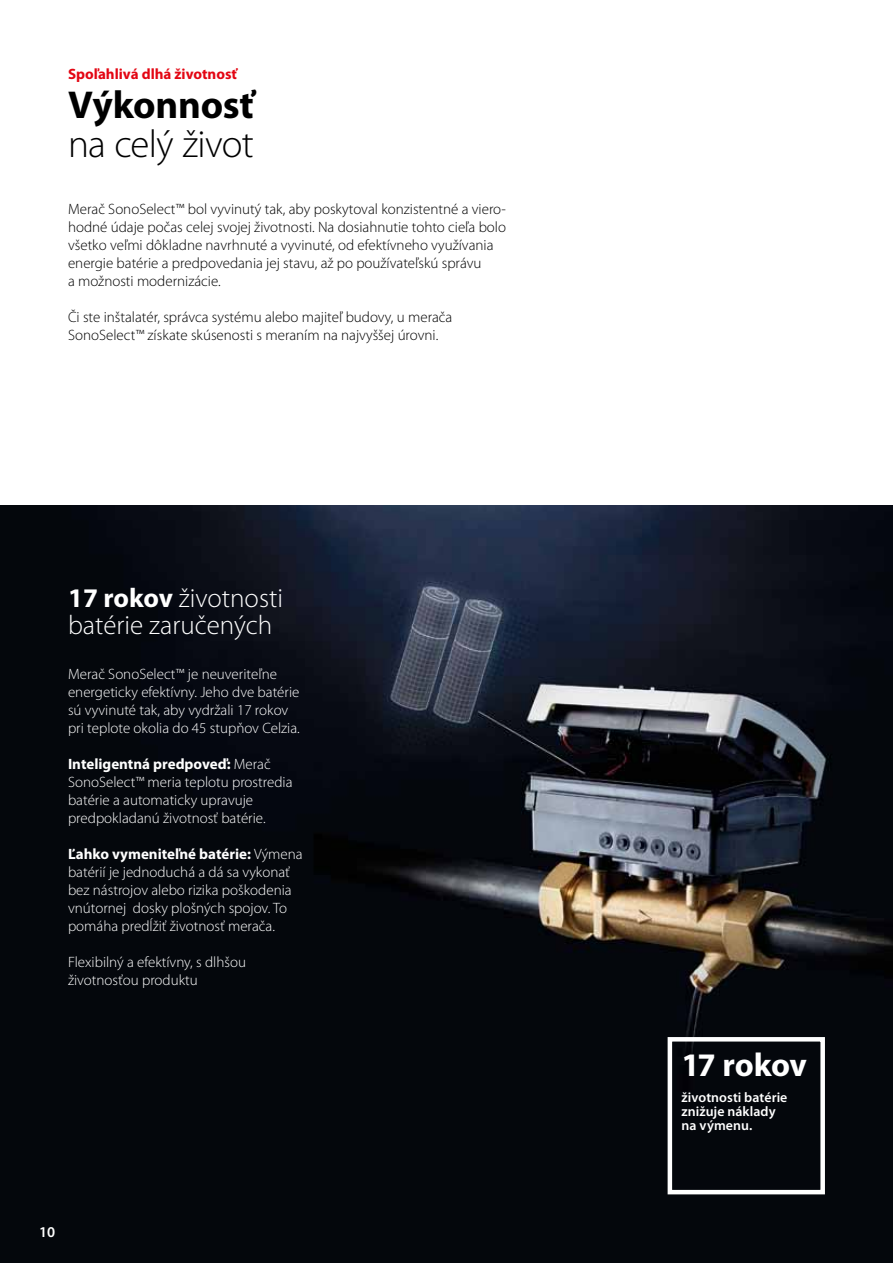
<style>
.page{position:relative;width:893px;height:1263px;background:#fff}
.page>*{position:absolute;margin:0;border:0;box-sizing:border-box;transform-origin:0 0}
.t1{font:300 39px "Myriad Pro";letter-spacing:-.02em;color:#000}
.t2{font:700 39px "Myriad Pro";letter-spacing:-.005em;color:#000}
.t3{font:700 33px "Myriad Pro";letter-spacing:-.015em;color:#fff}
.t4{font:300 27px/27px "Myriad Pro";color:#fff}
.t5{font:300 15px/18px "Myriad Pro";color:#fff}
.t6{font:300 15px/18px "Myriad Pro";color:#000}
.t7{font:700 15px "Myriad Pro";color:#e30613}
.t8{font:600 15px "Myriad Pro";color:#fff}
.t9{font:600 13.8px/13.8px "Myriad Pro";letter-spacing:.005em;color:#fff}
.s1{font-weight:700}
</style>
<div class="page">
<img style="left:0;top:505px;width:893px;height:758px">
<div style="left:668px;top:1037px;width:157px;height:157px;border:4px solid #fff"></div>
<p class="t7" style="left:68px;top:65px;width:171px">Spoľahlivá dlhá životnosť</p>
<h1 class="t2" style="left:68px;top:83px;width:188px">Výkonnosť</h1>
<h1 class="t1" style="left:68px;top:122px;width:187px">na celý život</h1>
<p class="t6" style="left:68px;top:200px;width:440px">Merač SonoSelect™ bol vyvinutý tak, aby poskytoval konzistentné a viero&shy;hodné údaje počas celej svojej životnosti. Na dosiahnutie tohto cieľa bolo všetko veľmi dôkladne navrhnuté a vyvinuté, od efektívneho využívania energie batérie a predpovedania jej stavu, až po používateľskú správu<br>a možnosti modernizácie.</p>
<p class="t6" style="left:68px;top:308px;width:386px">Či ste inštalatér, správca systému alebo majiteľ budovy, u merača<br>SonoSelect™ získate skúsenosti s meraním na najvyššej úrovni.</p>
<h3 class="t4" style="left:68px;top:584px;width:217px"><span class="s1">17 rokov</span> životnosti batérie zaručených</h3>
<p class="t5" style="left:68px;top:665px;width:233px">Merač SonoSelect™ je neuveriteľne energeticky efektívny. Jeho dve batérie sú vyvinuté tak, aby vydržali 17 rokov pri teplote okolia do 45 stupňov Celzia.</p>
<p class="t5" style="left:68px;top:755px;width:226px"><span class="s1">Inteligentná predpoveď:</span> Merač SonoSelect™ meria teplotu prostredia batérie a automaticky upravuje predpokladanú životnosť batérie.</p>
<p class="t5" style="left:68px;top:845px;width:236px"><span class="s1">Ľahko vymeniteľné batérie:</span> Výmena batérií je jednoduchá a dá sa vykonať bez nástrojov alebo rizika poškodenia vnútornej dosky plošných spojov. To pomáha predĺžiť životnosť merača.</p>
<p class="t5" style="left:68px;top:953px;width:179px">Flexibilný a efektívny, s dlhšou životnosťou produktu</p>
<p class="t8" style="left:39px;top:1223px;width:18px">10</p>
<h2 class="t3" style="left:681px;top:1046px;width:127px">17 rokov</h2>
<p class="t9" style="left:681px;top:1091px;width:107px">životnosti batérie znižuje náklady na výmenu.</p>
</div>
